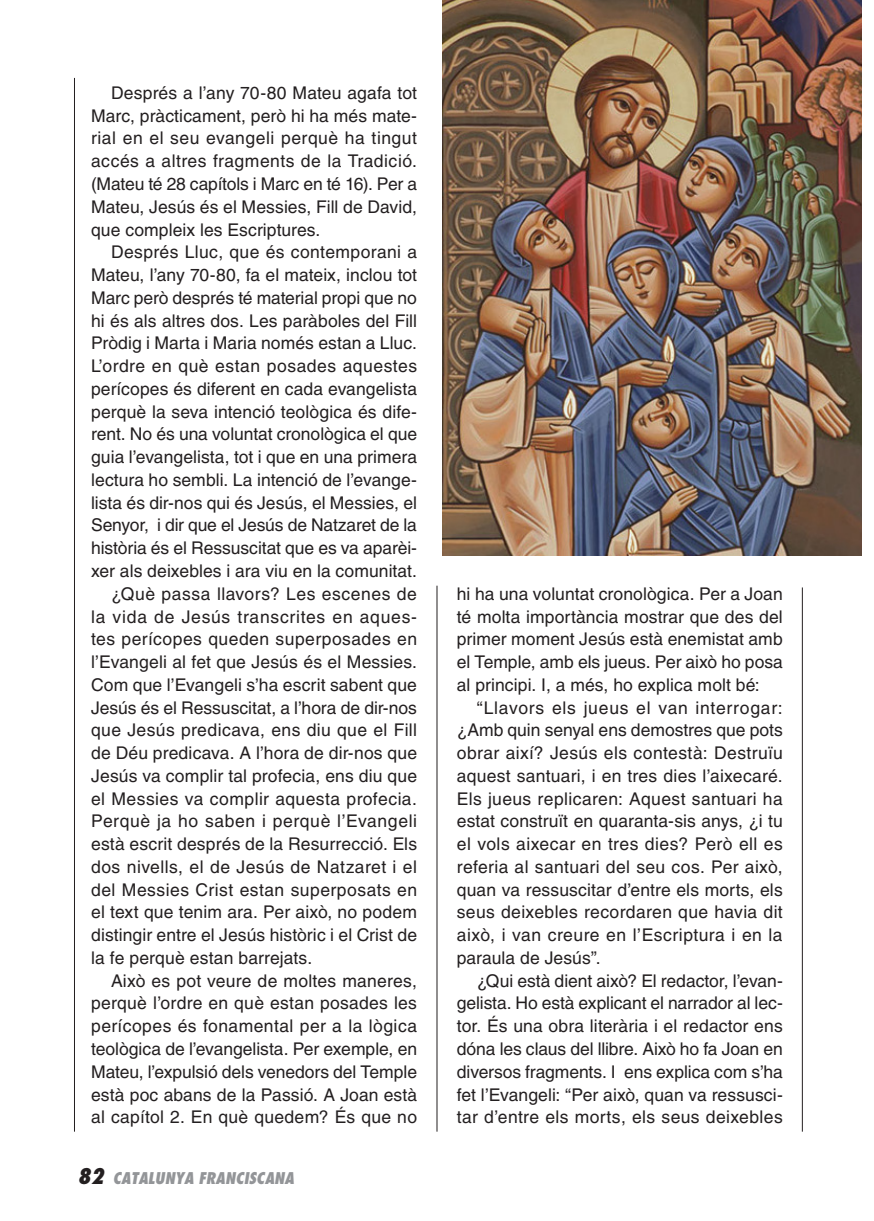
<style>
.page{position:relative;width:874px;height:1221px;background:#fff}
.page>*{position:absolute;margin:0;border:0;box-sizing:border-box;transform-origin:0 0}
.t1{font:17.5px/22.8px "Helvetica LT Std";letter-spacing:.005em;color:#231f20;text-align:justify}
.t2{font:17.5px "Helvetica LT Std";letter-spacing:.025em;color:#231f20}
.t3{font:17.5px "Helvetica LT Std";letter-spacing:.03em;color:#231f20}
.t4{font:17.5px "Helvetica LT Std";letter-spacing:.04em;color:#231f20}
.t5{font:17.5px "Helvetica LT Std";letter-spacing:.035em;color:#231f20}
.t6{font:italic 800 condensed 15.75px "Futura Std";color:#939598}
.s1{font-size:21px;color:#231f20}
</style>
<div class="page">
<hr style="left:801px;top:587px;width:1px;height:544px;background:#231f20">
<hr style="left:74px;top:78px;width:1px;height:1053px;background:#231f20">
<hr style="left:436px;top:585px;width:1px;height:546px;background:#231f20">
<img style="left:442px;top:0;width:419px;height:556px">
<p class="t1" style="left:91px;top:81px;width:327px;text-indent:20px">Després a l’any 70-80 Mateu agafa tot Marc, pràcticament, però hi ha més mate&shy;rial en el seu evangeli perquè ha tingut accés a altres fragments de la Tradició. (Mateu té 28 capítols i Marc en té 16). Per a Mateu, Jesús és el Messies, Fill de David, que compleix les Escriptures.</p>
<p class="t1" style="left:111px;top:241px;width:307px">Després Lluc, que és contemporani a</p>
<p class="t1" style="left:91px;top:263px;width:327px">Mateu, l’any 70-80, fa el mateix, inclou tot</p>
<p class="t1" style="left:91px;top:286px;width:327px">Marc però després té material propi que no</p>
<p class="t1" style="left:91px;top:309px;width:327px">hi és als altres dos. Les paràboles del Fill</p>
<p class="t1" style="left:91px;top:332px;width:327px">Pròdig i Marta i Maria només estan a Lluc.</p>
<p class="t3" style="left:91px;top:356px;width:327px">L’ordre en què estan posades aquestes</p>
<p class="t1" style="left:91px;top:377px;width:327px">perícopes és diferent en cada evangelista</p>
<p class="t1" style="left:91px;top:400px;width:327px">perquè la seva intenció teològica és dife-</p>
<p class="t1" style="left:91px;top:423px;width:327px">rent. No és una voluntat cronològica el que</p>
<p class="t1" style="left:91px;top:445px;width:327px">guia l’evangelista, tot i que en una primera</p>
<p class="t1" style="left:91px;top:468px;width:327px">lectura ho sembli. La intenció de l’evange-</p>
<p class="t1" style="left:91px;top:491px;width:327px">lista és dir-nos qui és Jesús, el Messies, el</p>
<p class="t1" style="left:91px;top:514px;width:327px">Senyor, i dir que el Jesús de Natzaret de la</p>
<p class="t1" style="left:91px;top:536px;width:327px">història és el Ressuscitat que es va aparèi-</p>
<p class="t1" style="left:91px;top:559px;width:327px">xer als deixebles i ara viu en la comunitat.</p>
<p class="t3" style="left:111px;top:583px;width:307px">¿Què passa llavors? Les escenes de</p>
<p class="t4" style="left:91px;top:606px;width:327px">la vida de Jesús transcrites en aques-</p>
<p class="t2" style="left:91px;top:629px;width:327px">tes perícopes queden superposades en</p>
<p class="t1" style="left:91px;top:650px;width:327px">l’Evangeli al fet que Jesús és el Messies.</p>
<p class="t1" style="left:91px;top:673px;width:327px">Com que l’Evangeli s’ha escrit sabent que</p>
<p class="t1" style="left:91px;top:696px;width:327px">Jesús és el Ressuscitat, a l’hora de dir-nos</p>
<p class="t2" style="left:91px;top:720px;width:327px">que Jesús predicava, ens diu que el Fill</p>
<p class="t1" style="left:91px;top:741px;width:327px">de Déu predicava. A l’hora de dir-nos que</p>
<p class="t1" style="left:91px;top:764px;width:327px">Jesús va complir tal profecia, ens diu que</p>
<p class="t2" style="left:91px;top:788px;width:327px">el Messies va complir aquesta profecia.</p>
<p class="t5" style="left:91px;top:811px;width:327px">Perquè ja ho saben i perquè l’Evangeli</p>
<p class="t1" style="left:91px;top:832px;width:327px">està escrit després de la Resurrecció. Els</p>
<p class="t2" style="left:91px;top:856px;width:327px">dos nivells, el de Jesús de Natzaret i el</p>
<p class="t2" style="left:91px;top:879px;width:327px">del Messies Crist estan superposats en</p>
<p class="t1" style="left:91px;top:900px;width:327px">el text que tenim ara. Per això, no podem</p>
<p class="t1" style="left:91px;top:923px;width:327px">distingir entre el Jesús històric i el Crist de</p>
<p class="t1" style="left:91px;top:946px;width:222px">la fe perquè estan barrejats.</p>
<p class="t1" style="left:111px;top:969px;width:307px">Això es pot veure de moltes maneres,</p>
<p class="t1" style="left:91px;top:991px;width:327px">perquè l’ordre en què estan posades les</p>
<p class="t2" style="left:91px;top:1015px;width:327px">perícopes és fonamental per a la lògica</p>
<p class="t1" style="left:91px;top:1037px;width:327px">teològica de l’evangelista. Per exemple, en</p>
<p class="t1" style="left:91px;top:1060px;width:327px">Mateu, l’expulsió dels venedors del Temple</p>
<p class="t1" style="left:91px;top:1082px;width:327px">està poc abans de la Passió. A Joan està</p>
<p class="t1" style="left:91px;top:1105px;width:327px">al capítol 2. En què quedem? És que no</p>
<p class="t6" style="left:78px;top:1167px;width:217px"><span class="s1">82</span> CATALUNYA FRANCISCANA</p>
<p class="t1" style="left:456px;top:582px;width:327px">hi ha una voluntat cronològica. Per a Joan té molta importància mostrar que des del primer moment Jesús està enemistat amb el Temple, amb els jueus. Per això ho posa al principi. I, a més, ho explica molt bé:</p>
<p class="t1" style="left:456px;top:696px;width:327px;text-indent:20px">“Llavors els jueus el van interrogar: ¿Amb quin senyal ens demostres que pots obrar així? Jesús els contestà: Destruïu aquest santuari, i en tres dies l’aixecaré.<br>Els jueus replicaren: Aquest santuari ha estat construït en quaranta-sis anys, ¿i tu el vols aixecar en tres dies? Però ell es referia al santuari del seu cos. Per això, quan va ressuscitar d’entre els morts, els seus deixebles recordaren que havia dit això, i van creure en l’Escriptura i en la paraula de Jesús”.</p>
<p class="t1" style="left:456px;top:969px;width:327px;text-indent:20px">¿Qui està dient això? El redactor, l’evan&shy;gelista. Ho està explicant el narrador al lec&shy;tor. És una obra literària i el redactor ens dóna les claus del llibre. Això ho fa Joan en diversos fragments. I ens explica com s’ha fet l’Evangeli: “Per això, quan va ressusci&shy;tar d’entre els morts, els seus deixebles</p>
</div>
